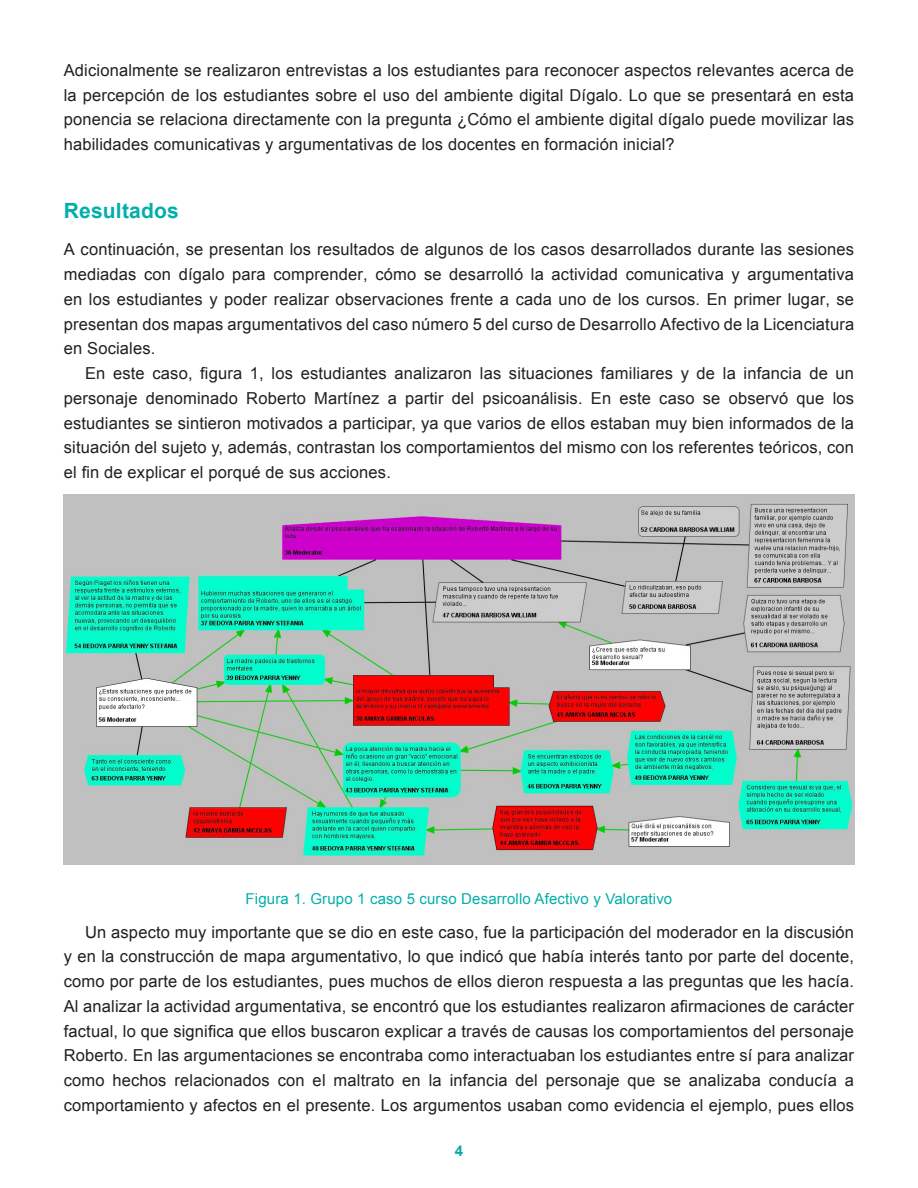
<style>
.page{position:relative;width:918px;height:1188px;background:#fff}
.page>*{position:absolute;margin:0;border:0;box-sizing:border-box;transform-origin:0 0}
.T2{font:700 21px "Arial";letter-spacing:.01em;color:#00afab}
.texto{font:16.5px/24.8px "Arial";letter-spacing:.01em;color:#231f20;text-align:justify}
.primer{font:16.5px/24.8px "Arial";letter-spacing:.01em;color:#231f20;text-align:justify}
.titulo_graficas{font:15px "Arial";letter-spacing:.01em;color:#00afab}
.t1{font:700 15px "Arial";color:#00afab}
</style>
<div class="page">
<img style="left:64px;top:494px;width:790px;height:371px">
<p class="primer" style="left:64px;top:58px;width:792px">Adicionalmente se realizaron entrevistas a los estudiantes para reconocer aspectos relevantes acerca de la percepción de los estudiantes sobre el uso del ambiente digital Dígalo. Lo que se presentará en esta ponencia se relaciona directamente con la pregunta ¿Cómo el ambiente digital dígalo puede movilizar las habilidades comunicativas y argumentativas de los docentes en formación inicial?</p>
<p class="T2" style="left:64px;top:197px;width:117px">Resultados</p>
<p class="primer" style="left:64px;top:237px;width:792px">A continuación, se presentan los resultados de algunos de los casos desarrollados durante las sesiones mediadas con dígalo para comprender, cómo se desarrolló la actividad comunicativa y argumentativa en los estudiantes y poder realizar observaciones frente a cada uno de los cursos. En primer lugar, se presentan dos mapas argumentativos del caso número 5 del curso de Desarrollo Afectivo de la Licenciatura en Sociales.</p>
<p class="texto" style="left:64px;top:361px;width:792px;text-indent:21px">En este caso, figura 1, los estudiantes analizaron las situaciones familiares y de la infancia de un personaje denominado Roberto Martínez a partir del psicoanálisis. En este caso se observó que los estudiantes se sintieron motivados a participar, ya que varios de ellos estaban muy bien informados de la situación del sujeto y, además, contrastan los comportamientos del mismo con los referentes teóricos, con el fin de explicar el porqué de sus acciones.</p>
<p class="titulo_graficas" style="left:246px;top:889px;width:428px">Figura 1. Grupo 1 caso 5 curso Desarrollo Afectivo y Valorativo</p>
<p class="texto" style="left:64px;top:920px;width:792px;text-indent:21px">Un aspecto muy importante que se dio en este caso, fue la participación del moderador en la discusión y en la construcción de mapa argumentativo, lo que indicó que había interés tanto por parte del docente, como por parte de los estudiantes, pues muchos de ellos dieron respuesta a las preguntas que les hacía.<br>Al analizar la actividad argumentativa, se encontró que los estudiantes realizaron afirmaciones de carácter factual, lo que significa que ellos buscaron explicar a través de causas los comportamientos del personaje Roberto. En las argumentaciones se encontraba como interactuaban los estudiantes entre sí para analizar como hechos relacionados con el maltrato en la infancia del personaje que se analizaba conducía a comportamiento y afectos en el presente. Los argumentos usaban como evidencia el ejemplo, pues ellos</p>
<p class="t1" style="left:455px;top:1141px;width:10px">4</p>
</div>
